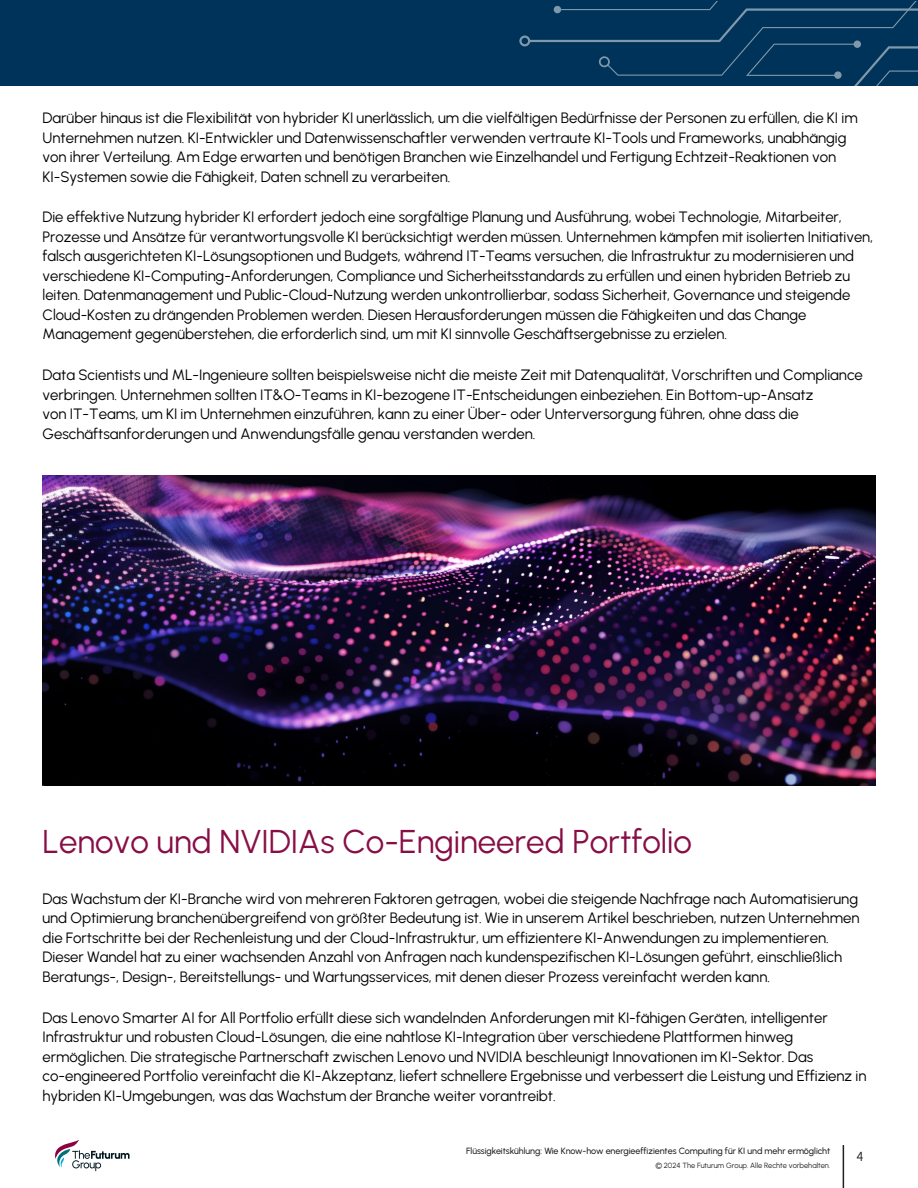
<style>
.page{position:relative;width:918px;height:1188px;background:#fff}
.page>*{position:absolute;margin:0;border:0;box-sizing:border-box;transform-origin:0 0}
.WH_Introduction_Header{font:33px "Urbanist";color:#880e46}
.footnote{font:15px/19.5px "Urbanist";color:#000001}
.t1{font:13.05px "Urbanist";color:#231f20}
.t2{font:500 9px "Urbanist";letter-spacing:-.005em;color:#231f20}
.t3{font:7.5px "Urbanist";color:#231f20}
</style>
<div class="page">
<div style="left:0;top:0;width:918px;height:85px;background:#003359"></div>
<svg style="left:519px;top:2px;width:399px;height:84px"></svg>
<svg style="left:55px;top:1140px;width:75px;height:31px"></svg>
<hr style="left:843px;top:1145px;width:1px;height:43px;background:#231f20">
<img style="left:43px;top:475px;width:832px;height:310px">
<p class="footnote" style="left:43px;top:108px;width:817px">Darüber hinaus ist die Flexibilität von hybrider KI unerlässlich, um die vielfältigen Bedürfnisse der Personen zu erfüllen, die KI im Unternehmen nutzen. KI-Entwickler und Datenwissenschaftler verwenden vertraute KI-Tools und Frameworks, unabhängig von ihrer Verteilung. Am Edge erwarten und benötigen Branchen wie Einzelhandel und Fertigung Echtzeit-Reaktionen von KI-Systemen sowie die Fähigkeit, Daten schnell zu verarbeiten.</p>
<p class="footnote" style="left:43px;top:207px;width:832px">Die effektive Nutzung hybrider KI erfordert jedoch eine sorgfältige Planung und Ausführung, wobei Technologie, Mitarbeiter, Prozesse und Ansätze für verantwortungsvolle KI berücksichtigt werden müssen. Unternehmen kämpfen mit isolierten Initiativen, falsch ausgerichteten KI-Lösungsoptionen und Budgets, während IT-Teams versuchen, die Infrastruktur zu modernisieren und verschiedene KI-Computing-Anforderungen, Compliance und Sicherheitsstandards zu erfüllen und einen hybriden Betrieb zu leiten. Datenmanagement und Public-Cloud-Nutzung werden unkontrollierbar, sodass Sicherheit, Governance und steigende Cloud-Kosten zu drängenden Problemen werden. Diesen Herausforderungen müssen die Fähigkeiten und das Change Management gegenüberstehen, die erforderlich sind, um mit KI sinnvolle Geschäftsergebnisse zu erzielen.</p>
<p class="footnote" style="left:43px;top:365px;width:822px">Data Scientists und ML-Ingenieure sollten beispielsweise nicht die meiste Zeit mit Datenqualität, Vorschriften und Compliance verbringen. Unternehmen sollten IT&amp;O-Teams in KI-bezogene IT-Entscheidungen einbeziehen. Ein Bottom-up-Ansatz<br>von IT-Teams, um KI im Unternehmen einzuführen, kann zu einer Über- oder Unterversorgung führen, ohne dass die Geschäftsanforderungen und Anwendungsfälle genau verstanden werden.</p>
<p class="WH_Introduction_Header" style="left:43px;top:820px;width:651px">Lenovo und NVIDIAs Co-Engineered Portfolio</p>
<p class="footnote" style="left:43px;top:888px;width:818px">Das Wachstum der KI-Branche wird von mehreren Faktoren getragen, wobei die steigende Nachfrage nach Automatisierung und Optimierung branchenübergreifend von größter Bedeutung ist. Wie in unserem Artikel beschrieben, nutzen Unternehmen die Fortschritte bei der Rechenleistung und der Cloud-Infrastruktur, um effizientere KI-Anwendungen zu implementieren.<br>Dieser Wandel hat zu einer wachsenden Anzahl von Anfragen nach kundenspezifischen KI-Lösungen geführt, einschließlich Beratungs-, Design-, Bereitstellungs- und Wartungsservices, mit denen dieser Prozess vereinfacht werden kann.</p>
<p class="footnote" style="left:43px;top:1007px;width:825px">Das Lenovo Smarter AI for All Portfolio erfüllt diese sich wandelnden Anforderungen mit KI-fähigen Geräten, intelligenter Infrastruktur und robusten Cloud-Lösungen, die eine nahtlose KI-Integration über verschiedene Plattformen hinweg ermöglichen. Die strategische Partnerschaft zwischen Lenovo und NVIDIA beschleunigt Innovationen im KI-Sektor. Das co-engineered Portfolio vereinfacht die KI-Akzeptanz, liefert schnellere Ergebnisse und verbessert die Leistung und Effizienz in hybriden KI-Umgebungen, was das Wachstum der Branche weiter vorantreibt.</p>
<p class="t2" style="left:466px;top:1144px;width:366px">Flüssigkeitskühlung: Wie Know-how energieeffizientes Computing für KI und mehr ermöglicht</p>
<p class="t3" style="left:655px;top:1160px;width:176px">© 2024 The Futurum Group. Alle Rechte vorbehalten.</p>
<p class="t1" style="left:856px;top:1148px;width:9px">4</p>
</div>
